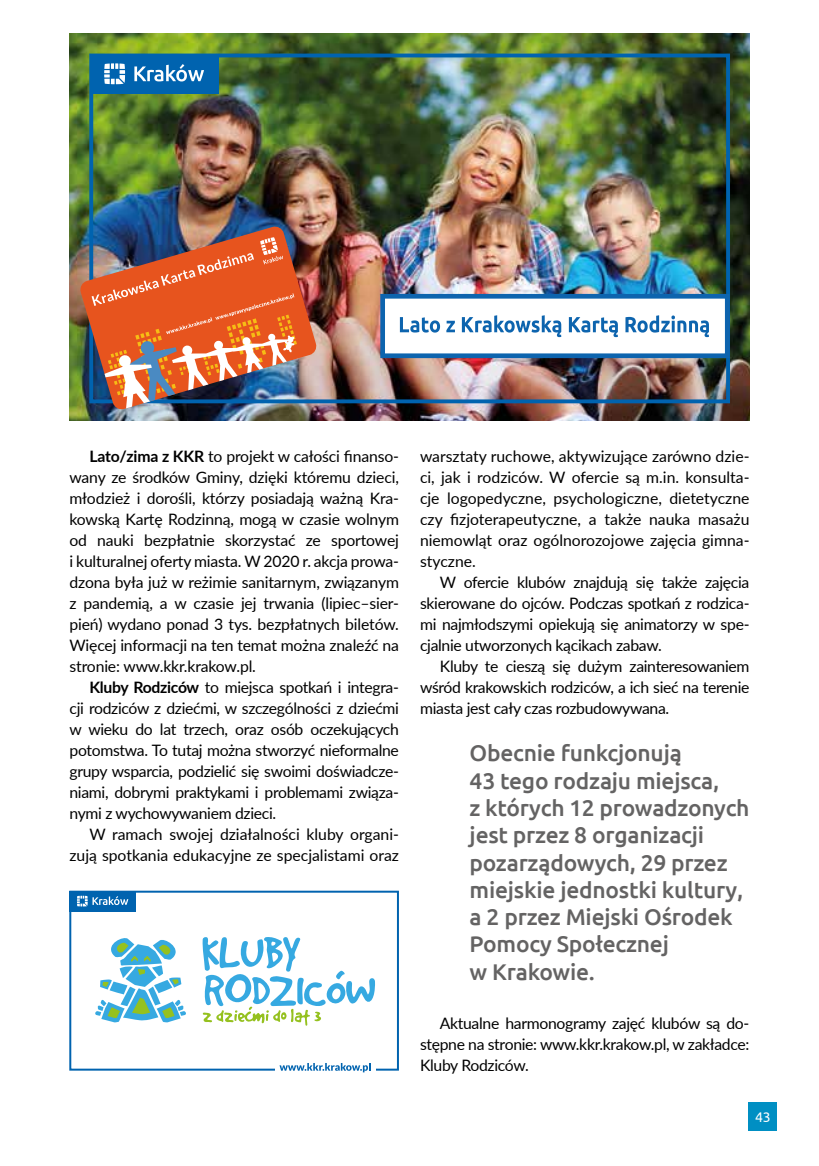
<style>
.page{position:relative;width:819px;height:1166px;background:#fff}
.page>*{position:absolute;margin:0;border:0;box-sizing:border-box;transform-origin:0 0}
.t1{font:500 22.75px/27.3px "Ubuntu";letter-spacing:-.01em;color:#646363}
.t2{font:15.75px/21px "Lato";letter-spacing:-.02em;color:#000;text-align:justify}
.t3{font:15.75px/21px "Lato";color:#000;text-align:right}
.t4{font:14px "Ubuntu";color:#fff}
.s1{font-weight:700}
</style>
<div class="page">
<div style="left:69px;top:891px;width:330px;height:179px;border:2px solid #0063af"></div>
<div style="left:70px;top:891px;width:66px;height:20px;background:#0063af"></div>
<svg style="left:77px;top:896px;width:51px;height:10px"></svg>
<svg style="left:202px;top:937px;width:173px;height:88px"></svg>
<svg style="left:95px;top:938px;width:91px;height:84px"></svg>
<div style="left:275px;top:1057px;width:100px;height:15px;background:#fff"></div>
<svg style="left:279px;top:1063px;width:91px;height:9px"></svg>
<img style="left:69px;top:34px;width:680px;height:386px">
<div style="left:89px;top:54px;width:641px;height:349px;border:4px solid #0063af"></div>
<div style="left:90px;top:54px;width:128px;height:39px;background:#0063af"></div>
<svg style="left:104px;top:63px;width:21px;height:21px"></svg>
<svg style="left:134px;top:64px;width:70px;height:17px"></svg>
<div style="left:382px;top:296px;width:345px;height:60px;background:#fff"></div>
<div style="left:380px;top:294px;width:349px;height:64px;border:5px solid #0d64ae"></div>
<svg style="left:400px;top:317px;width:40px;height:16px"></svg>
<svg style="left:446px;top:321px;width:9px;height:11px"></svg>
<svg style="left:462px;top:315px;width:99px;height:22px"></svg>
<svg style="left:569px;top:317px;width:49px;height:20px"></svg>
<svg style="left:625px;top:315px;width:84px;height:22px"></svg>
<img style="left:79px;top:226px;width:238px;height:184px">
<img style="left:92px;top:237px;width:205px;height:171px">
<div style="left:748px;top:1102px;width:29px;height:29px;background:#008fc3"></div>
<p class="t2" style="left:69px;top:445px;width:331px;text-indent:20px"><span class="s1">Lato/zima z KKR</span> to projekt w całości finanso&shy;wany ze środków Gminy, dzięki któremu dzieci, młodzież i dorośli, którzy posiadają ważną Kra&shy;kowską Kartę Rodzinną, mogą w czasie wolnym od nauki bezpłatnie skorzystać ze sportowej i kulturalnej oferty miasta. W 2020 r. akcja prowa&shy;dzona była już w reżimie sanitarnym, związanym z pandemią, a w czasie jej trwania (lipiec–sier&shy;pień) wydano ponad 3 tys. bezpłatnych biletów.<br>Więcej informacji na ten temat można znaleźć na stronie: www.kkr.krakow.pl.</p>
<p class="t2" style="left:69px;top:676px;width:331px;text-indent:20px"><span class="s1">Kluby Rodziców</span> to miejsca spotkań i integra&shy;cji rodziców z dziećmi, w szczególności z dziećmi w wieku do lat trzech, oraz osób oczekujących potomstwa. To tutaj można stworzyć nieformalne grupy wsparcia, podzielić się swoimi doświadcze&shy;niami, dobrymi praktykami i problemami związa&shy;nymi z wychowywaniem dzieci.</p>
<p class="t3" style="left:69px;top:823px;width:331px">W ramach swojej działalności kluby organi&shy;zują spotkania edukacyjne ze specjalistami oraz</p>
<p class="t2" style="left:420px;top:445px;width:331px">warsztaty ruchowe, aktywizujące zarówno dzie&shy;ci, jak i rodziców. W ofercie są m.in. konsulta&shy;cje logopedyczne, psychologiczne, dietetyczne czy fizjoterapeutyczne, a także nauka masażu niemowląt oraz ogólnorozojowe zajęcia gimna&shy;styczne.</p>
<p class="t2" style="left:420px;top:571px;width:331px;text-indent:20px">W ofercie klubów znajdują się także zajęcia skierowane do ojców. Podczas spotkań z rodzica&shy;mi najmłodszymi opiekują się animatorzy w spe&shy;cjalnie utworzonych kącikach zabaw.</p>
<p class="t2" style="left:420px;top:655px;width:331px;text-indent:20px">Kluby te cieszą się dużym zainteresowaniem wśród krakowskich rodziców, a ich sieć na terenie miasta jest cały czas rozbudowywana.</p>
<h1 class="t1" style="left:469px;top:739px;width:281px">Obecnie funkcjonują<br>43 tego rodzaju miejsca,<br>z których 12 prowadzonych jest przez 8 organizacji pozarządowych, 29 przez miejskie jednostki kultury, a 2 przez Miejski Ośrodek<br>Pomocy Społecznej<br>w Krakowie.</h1>
<p class="t2" style="left:420px;top:1012px;width:331px;text-indent:20px">Aktualne harmonogramy zajęć klubów są do&shy;stępne na stronie: www.kkr.krakow.pl, w zakładce:<br>Kluby Rodziców.</p>
<p class="t4" style="left:755px;top:1108px;width:17px">43</p>
</div>
